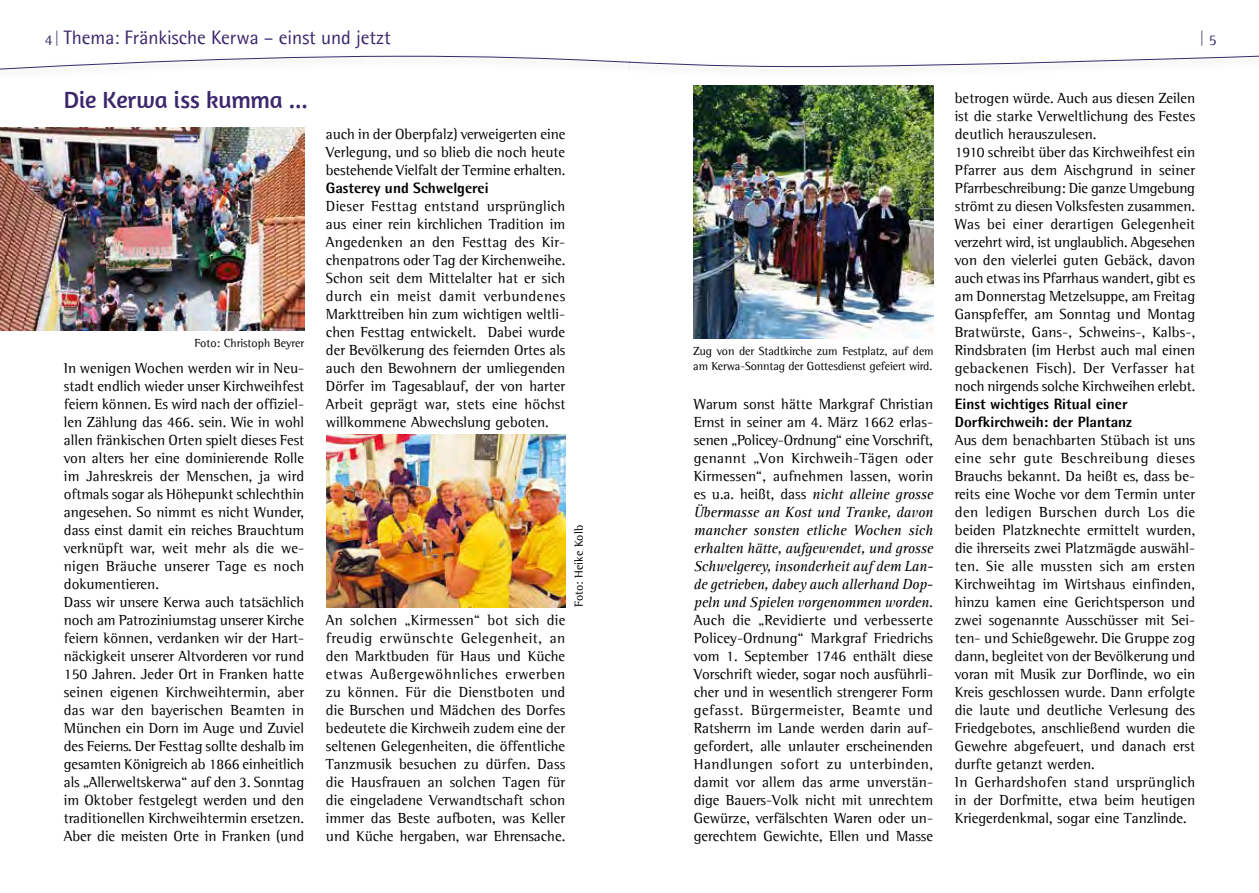
<style>
.page{position:relative;width:1259px;height:893px;background:#fff}
.page>*{position:absolute;margin:0;border:0;box-sizing:border-box;transform-origin:0 0}
.t1{font:24px "Amaranth";letter-spacing:-.005em;color:#3b276c}
.t2{font:19.5px "Agfa Rotis Semisans";color:#3b276c}
.t3{font:15px/18px "Agfa Rotis Semi Serif";color:#000;text-align:justify}
.t4{font:italic 15px/18px "Agfa Rotis Serif";letter-spacing:-.015em;color:#000;text-align:justify}
.t5{font:800 15px/18px "Agfa Rotis Semisans";color:#000}
.t6{font:15px "Agfa Rotis Semi Serif";color:#3b276c}
.t7{font:12px/14.4px "Agfa Rotis Semi Serif";letter-spacing:-.01em;color:#000}
.s1{font-family:"Agfa Rotis Semi Serif";font-size:15px}
.s2{font-family:"Agfa Rotis Semi Serif";font-style:normal}
</style>
<div class="page">
<svg style="left:0;top:55px;width:1259px;height:15px"></svg>
<img style="left:693px;top:85px;width:240px;height:253px">
<img style="left:0;top:128px;width:304px;height:203px">
<img style="left:326px;top:434px;width:239px;height:173px">
<h2 class="t2" style="left:45px;top:26px;width:347px"><span class="s1">4|</span> Thema: Fränkische Kerwa – einst und jetzt</h2>
<p class="t6" style="left:1199px;top:30px;width:19px">| 5</p>
<h1 class="t1" style="left:64px;top:86px;width:246px">Die Kerwa iss kumma ...</h1>
<p class="t7" style="left:194px;top:336px;width:111px">Foto: Christoph Beyrer</p>
<p class="t3" style="left:64px;top:359px;width:242px;text-align:left">In wenigen Wochen werden wir in Neu&shy;stadt endlich wieder unser Kirchweihfest feiern können. Es wird nach der offiziel&shy;len Zählung das 466. sein. Wie in wohl allen fränkischen Orten spielt dieses Fest von alters her eine dominierende Rolle im Jahreskreis der Menschen, ja wird oftmals sogar als Höhepunkt schlechthin angesehen. So nimmt es nicht Wunder, dass einst damit ein reiches Brauchtum verknüpft war, weit mehr als die we&shy;nigen Bräuche unserer Tage es noch dokumentieren.<br>Dass wir unsere Kerwa auch tatsächlich noch am Patroziniumstag unserer Kirche feiern können, verdanken wir der Hart&shy;näckigkeit unserer Altvorderen vor rund 150 Jahren. Jeder Ort in Franken hatte seinen eigenen Kirchweihtermin, aber das war den bayerischen Beamten in München ein Dorn im Auge und Zuviel des Feierns. Der Festtag sollte deshalb im gesamten Königreich ab 1866 einheitlich als „Allerweltskerwa“ auf den 3. Sonntag im Oktober festgelegt werden und den traditionellen Kirchweihtermin ersetzen.<br>Aber die meisten Orte in Franken (und</p>
<p class="t3" style="left:326px;top:125px;width:241px">auch in der Oberpfalz) verweigerten eine Verlegung, und so blieb die noch heute bestehende Vielfalt der Termine erhalten.</p>
<p class="t5" style="left:326px;top:179px;width:164px">Gasterey und Schwelgerei</p>
<p class="t3" style="left:326px;top:197px;width:241px">Dieser Festtag entstand ursprünglich aus einer rein kirchlichen Tradition im Angedenken an den Festtag des Kir&shy;chenpatrons oder Tag der Kirchenweihe.<br>Schon seit dem Mittelalter hat er sich durch ein meist damit verbundenes Markttreiben hin zum wichtigen weltli&shy;chen Festtag entwickelt. Dabei wurde der Bevölkerung des feiernden Ortes als auch den Bewohnern der umliegenden Dörfer im Tagesablauf, der von harter Arbeit geprägt war, stets eine höchst willkommene Abwechslung geboten.</p>
<p class="t3" style="left:326px;top:611px;width:241px">An solchen „Kirmessen“ bot sich die freudig erwünschte Gelegenheit, an den Marktbuden für Haus und Küche etwas Außergewöhnliches erwerben zu können. Für die Dienstboten und die Burschen und Mädchen des Dorfes bedeutete die Kirchweih zudem eine der seltenen Gelegenheiten, die öffentliche Tanzmusik besuchen zu dürfen. Dass die Hausfrauen an solchen Tagen für die eingeladene Verwandtschaft schon immer das Beste aufboten, was Keller und Küche hergaben, war Ehrensache.</p>
<p class="t7" style="left:571px;top:607px;width:83px;rotate:-90deg">Foto: Heike Kolb</p>
<p class="t7" style="left:693px;top:344px;width:242px">Zug von der Stadtkirche zum Festplatz, auf dem am Kerwa-Sonntag der Gottesdienst gefeiert wird.</p>
<p class="t3" style="left:694px;top:395px;width:241px">Warum sonst hätte Markgraf Christian Ernst in seiner am 4. März 1662 erlas&shy;senen „Policey-Ordnung“ eine Vorschrift, genannt „Von Kirchweih-Tägen oder Kirmessen“, aufnehmen lassen, worin</p>
<p class="t4" style="left:694px;top:486px;width:241px"><span class="s2">es u.a. heißt, dass</span> nicht alleine grosse Übermasse an Kost und Tranke, davon mancher sonsten etliche Wochen sich erhalten hätte, aufgewendet, und grosse Schwelgerey, insonderheit auf dem Lan&shy;de getrieben, dabey auch allerhand Dop&shy;peln und Spielen vorgenommen worden.</p>
<p class="t3" style="left:694px;top:611px;width:241px">Auch die „Revidierte und verbesserte Policey-Ordnung“ Markgraf Friedrichs vom 1. September 1746 enthält diese Vorschrift wieder, sogar noch ausführli&shy;cher und in wesentlich strengerer Form gefasst. Bürgermeister, Beamte und Ratsherrn im Lande werden darin auf&shy;gefordert, alle unlauter erscheinenden Handlungen sofort zu unterbinden, damit vor allem das arme unverstän&shy;dige Bauers-Volk nicht mit unrechtem Gewürze, verfälschten Waren oder un&shy;gerechtem Gewichte, Ellen und Masse</p>
<p class="t3" style="left:955px;top:89px;width:242px;text-align:left">betrogen würde. Auch aus diesen Zeilen ist die starke Verweltlichung des Festes deutlich herauszulesen.<br>1910 schreibt über das Kirchweihfest ein Pfarrer aus dem Aischgrund in seiner Pfarrbeschreibung: Die ganze Umgebung strömt zu diesen Volksfesten zusammen.<br>Was bei einer derartigen Gelegenheit verzehrt wird, ist unglaublich. Abgesehen von den vielerlei guten Gebäck, davon auch etwas ins Pfarrhaus wandert, gibt es am Donnerstag Metzelsuppe, am Freitag Ganspfeffer, am Sonntag und Montag Bratwürste, Gans-, Schweins-, Kalbs-, Rindsbraten (im Herbst auch mal einen gebackenen Fisch). Der Verfasser hat noch nirgends solche Kirchweihen erlebt.</p>
<p class="t5" style="left:955px;top:395px;width:179px">Einst wichtiges Ritual einer<br>Dorfkirchweih: der Plantanz</p>
<p class="t3" style="left:955px;top:431px;width:242px;text-align:left">Aus dem benachbarten Stübach ist uns eine sehr gute Beschreibung dieses Brauchs bekannt. Da heißt es, dass be&shy;reits eine Woche vor dem Termin unter den ledigen Burschen durch Los die beiden Platzknechte ermittelt wurden, die ihrerseits zwei Platzmägde auswähl&shy;ten. Sie alle mussten sich am ersten Kirchweihtag im Wirtshaus einfinden, hinzu kamen eine Gerichtsperson und zwei sogenannte Ausschüsser mit Sei&shy;ten- und Schießgewehr. Die Gruppe zog dann, begleitet von der Bevölkerung und voran mit Musik zur Dorflinde, wo ein Kreis geschlossen wurde. Dann erfolgte die laute und deutliche Verlesung des Friedgebotes, anschließend wurden die Gewehre abgefeuert, und danach erst durfte getanzt werden.<br>In Gerhardshofen stand ursprünglich in der Dorfmitte, etwa beim heutigen Kriegerdenkmal, sogar eine Tanzlinde.</p>
</div>
